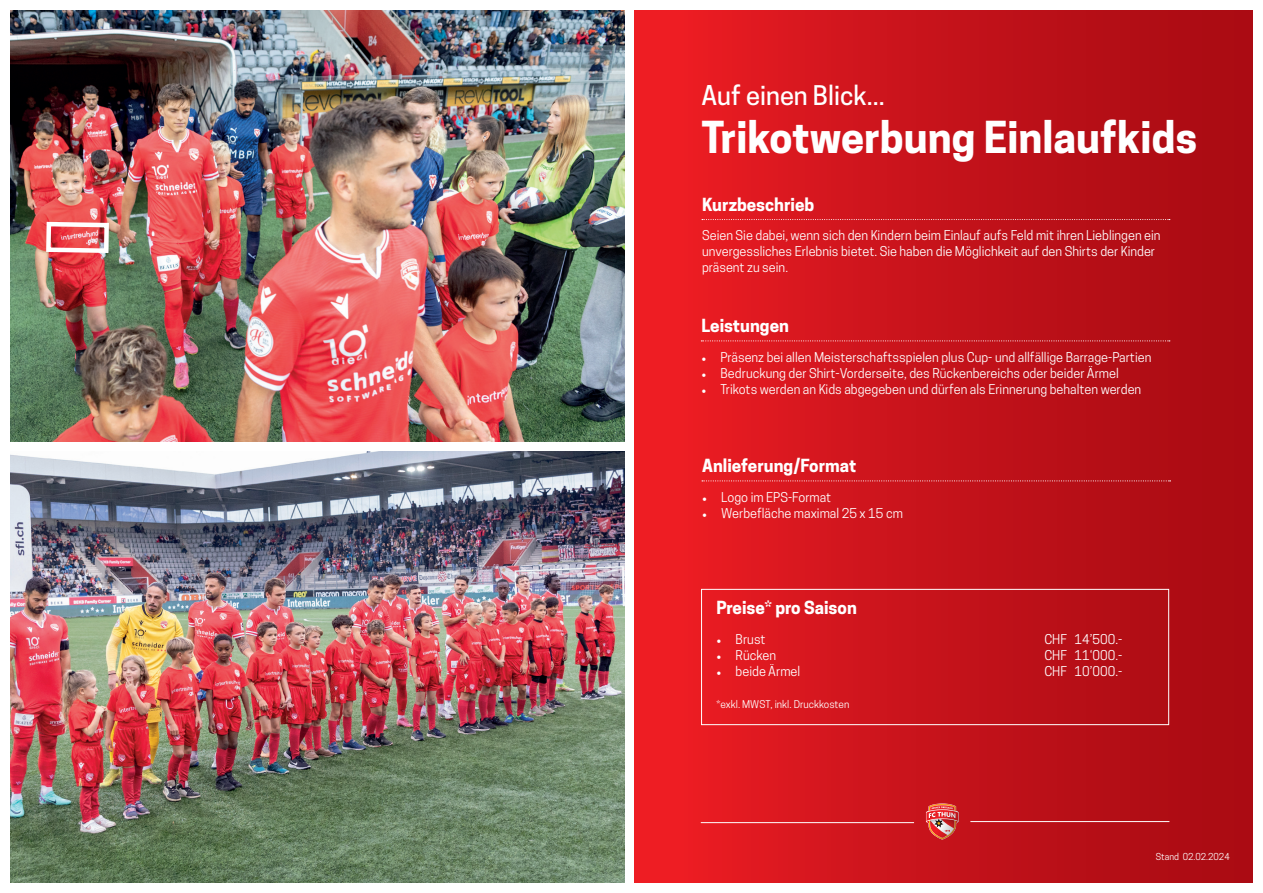
<style>
.page{position:relative;width:1263px;height:893px;background:#fff}
.page>*{position:absolute;margin:0;border:0;box-sizing:border-box;transform-origin:0 0}
.t1{font:700 41.4px "Cooper Hewitt";color:#fff}
.t2{font:500 25.5px "Cooper Hewitt";color:#fff}
.t3{font:700 16.95px "Cooper Hewitt";color:#fff}
.t4{font:12.75px/15.9px "Cooper Hewitt";color:#fff}
.t5{font:10.05px "Cooper Hewitt";color:#fff}
.t6{font:9px "Cooper Hewitt";color:#fff}
.s1{font-family:"Minion Pro"}
</style>
<div class="page">
<div style="left:635px;top:10px;width:618px;height:873px;background:linear-gradient(to right,#ed1d24,#a40a12)"></div>
<svg style="left:701px;top:340px;width:469px;height:1px"></svg>
<img style="left:10px;top:10px;width:614px;height:431px">
<img style="left:10px;top:452px;width:614px;height:431px">
<div style="left:701px;top:589px;width:468px;height:136px;border:1px solid #fff"></div>
<svg style="left:926px;top:803px;width:32px;height:37px"></svg>
<hr style="left:701px;top:822px;width:213px;height:1px;background:#fff">
<hr style="left:970px;top:821px;width:199px;height:1px;background:#fff">
<svg style="left:702px;top:219px;width:468px;height:1px"></svg>
<svg style="left:702px;top:480px;width:468px;height:1px"></svg>
<svg style="left:44px;top:220px;width:67px;height:35px"></svg>
<h2 class="t2" style="left:701px;top:80px;width:185px">Auf einen Blick...</h2>
<h1 class="t1" style="left:701px;top:113px;width:497px">Trikotwerbung Einlaufkids</h1>
<h3 class="t3" style="left:702px;top:194px;width:114px">Kurzbeschrieb</h3>
<p class="t4" style="left:702px;top:228px;width:460px">Seien Sie dabei, wenn sich den Kindern beim Einlauf aufs Feld mit ihren Lieblingen ein unvergessliches Erlebnis bietet. Sie haben die Möglichkeit auf den Shirts der Kinder präsent zu sein.</p>
<h3 class="t3" style="left:701px;top:316px;width:89px">Leistungen</h3>
<p class="t4" style="left:701px;top:349px;width:451px"><span class="s1">•</span> Präsenz bei allen Meisterschaftsspielen plus Cup- und allfällige Barrage-Partien</p>
<p class="t4" style="left:701px;top:365px;width:419px"><span class="s1">•</span> Bedruckung der Shirt-Vorderseite, des Rückenbereichs oder beider Ärmel</p>
<p class="t4" style="left:701px;top:381px;width:441px"><span class="s1">•</span> Trikots werden an Kids abgegeben und dürfen als Erinnerung behalten werden</p>
<h3 class="t3" style="left:702px;top:456px;width:156px">Anlieferung/Format</h3>
<p class="t4" style="left:702px;top:489px;width:131px"><span class="s1">•</span> Logo im EPS-Format</p>
<p class="t4" style="left:702px;top:505px;width:202px"><span class="s1">•</span> Werbefläche maximal 25 x 15 cm</p>
<h3 class="t3" style="left:716px;top:598px;width:142px">Preise* pro Saison</h3>
<p class="t4" style="left:716px;top:631px;width:51px"><span class="s1">•</span> Brust</p>
<p class="t4" style="left:1044px;top:631px;width:80px">CHF 14’500.-</p>
<p class="t4" style="left:716px;top:647px;width:61px"><span class="s1">•</span> Rücken</p>
<p class="t4" style="left:1044px;top:647px;width:80px">CHF 11‘000.-</p>
<p class="t4" style="left:716px;top:663px;width:85px"><span class="s1">•</span> beide Ärmel</p>
<p class="t4" style="left:1044px;top:663px;width:80px">CHF 10’000.-</p>
<p class="t5" style="left:716px;top:698px;width:134px">*exkl. MWST, inkl. Druckkosten</p>
<p class="t6" style="left:1156px;top:851px;width:75px">Stand 02.02.2024</p>
</div>
